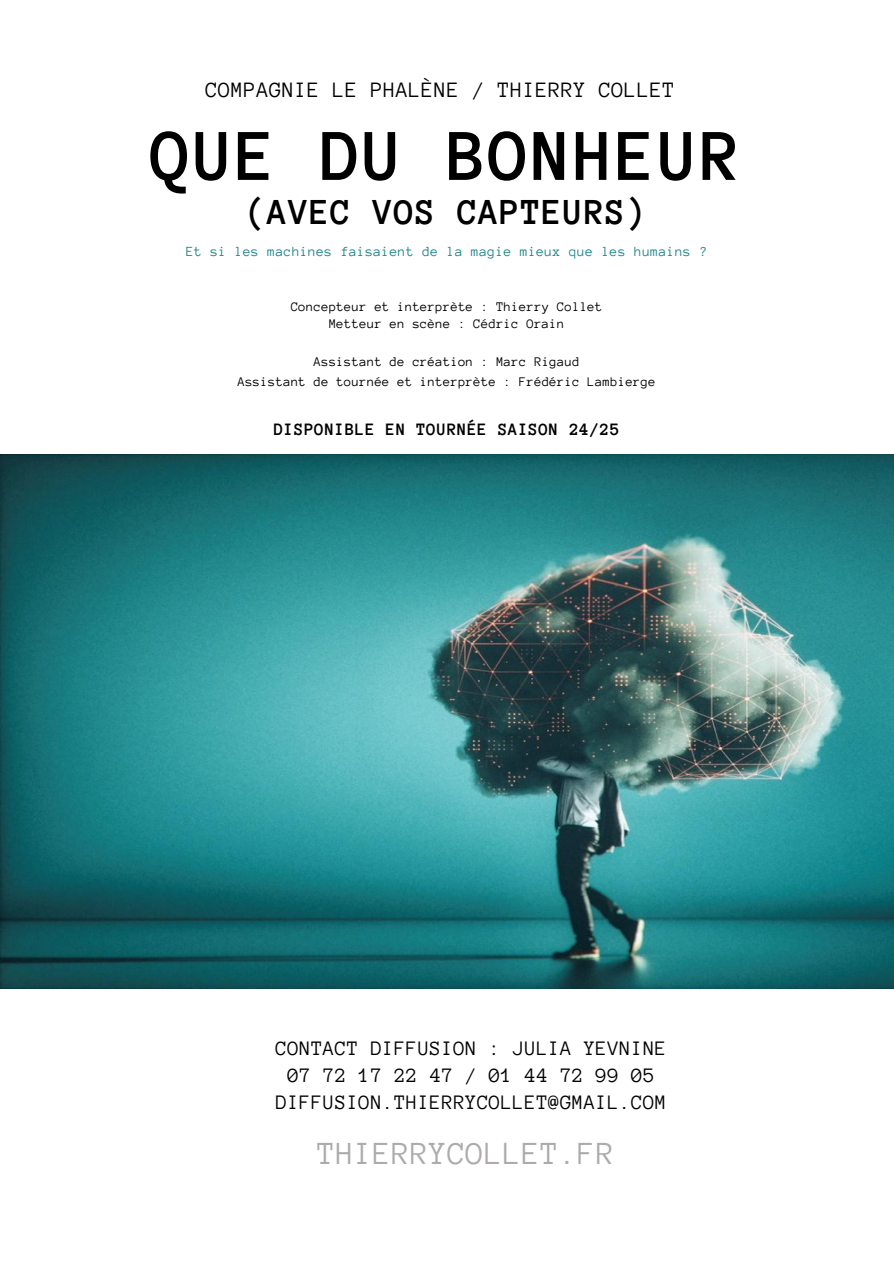
<style>
.page{position:relative;width:894px;height:1264px;background:#fff}
.page>*{position:absolute;margin:0;border:0;box-sizing:border-box;transform-origin:0 0}
.t1{font:700 75px "Anonymous Pro";letter-spacing:.02em;color:#000}
.t2{font:700 37.5px "Anonymous Pro";letter-spacing:.02em;color:#000}
.t3{font:33px "Anonymous Pro";letter-spacing:.02em;color:#aeaaaa}
.t4{font:22.5px "Anonymous Pro";letter-spacing:.02em;color:#000}
.t5{font:21px/27px "Anonymous Pro";letter-spacing:.02em;color:#000;text-align:center}
.t6{font:700 17.85px "Anonymous Pro";letter-spacing:.025em;color:#000}
.t7{font:14.25px "Anonymous Pro";letter-spacing:.025em;color:#22868b}
.t8{font:13.5px "Anonymous Pro";letter-spacing:.02em;color:#000}
</style>
<div class="page">
<img style="left:0;top:454px;width:893px;height:534px">
<h3 class="t4" style="left:206px;top:78px;width:470px">COMPAGNIE LE PHALÈNE / THIERRY COLLET</h3>
<h2 class="t1" style="left:151px;top:119px;width:591px">QUE DU BONHEUR</h2>
<h4 class="t2" style="left:246px;top:193px;width:402px">(AVEC VOS CAPTEURS)</h4>
<p class="t7" style="left:186px;top:244px;width:522px">Et si les machines faisaient de la magie mieux que les humains ?</p>
<p class="t8" style="left:291px;top:300px;width:313px">Concepteur et interprète : Thierry Collet</p>
<p class="t8" style="left:329px;top:317px;width:237px">Metteur en scène : Cédric Orain</p>
<p class="t8" style="left:314px;top:355px;width:267px">Assistant de création : Marc Rigaud</p>
<h5 class="t8" style="left:238px;top:375px;width:419px">Assistant de tournée et interprète : Frédéric Lambierge</h5>
<p class="t6" style="left:274px;top:420px;width:347px">DISPONIBLE EN TOURNÉE SAISON 24/25</p>
<h1 class="t5" style="left:276px;top:1034px;width:392px">CONTACT DIFFUSION : JULIA YEVNINE<br>07 72 17 22 47 / 01 44 72 99 05<br>DIFFUSION.THIERRYCOLLET@GMAIL.COM</h1>
<p class="t3" style="left:317px;top:1136px;width:298px">THIERRYCOLLET.FR</p>
</div>
